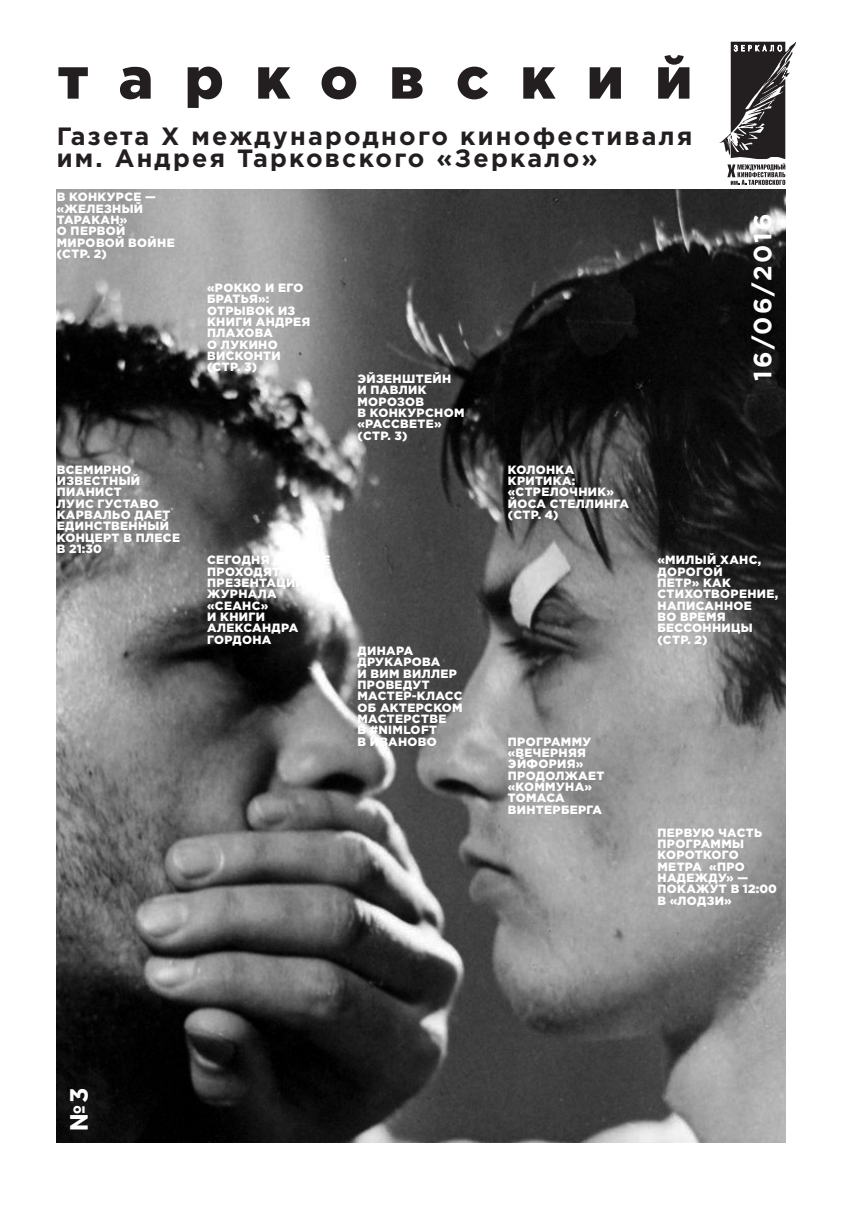
<style>
.page{position:relative;width:851px;height:1208px;background:#fff}
.page>*{position:absolute;margin:0;border:0;box-sizing:border-box;transform-origin:0 0}
.Heading1{font:900 58px "Gotham Pro";letter-spacing:.54em;color:#231f20}
.Heading3{font:700 25px "Gotham Pro";letter-spacing:.09em;color:#231f20}
.Heading3-2{font:700 25px "Gotham Pro";letter-spacing:.09em;color:#fff}
.Paragraph_Style_1{font:700 25px "Gotham Pro";color:#fff}
.Tizer{font:900 12px/11.3px "Gotham Pro";letter-spacing:.03em;color:#fff}
</style>
<div class="page">
<img style="left:56px;top:190px;width:728px;height:952px">
<svg style="left:719px;top:42px;width:77px;height:143px"></svg>
<p class="Heading1" style="left:58px;top:45px;width:636px">тарковский</p>
<p class="Heading3" style="left:57px;top:121px;width:637px">Газета X международного кинофестиваля</p>
<p class="Heading3" style="left:57px;top:144px;width:542px">им. Андрея Тарковского «Зеркало»</p>
<p class="Tizer" style="left:57px;top:191px;width:119px">В КОНКУРСЕ — «ЖЕЛЕЗНЫЙ<br>ТАРАКАН»<br>О ПЕРВОЙ<br>МИРОВОЙ ВОЙНЕ</p>
<p class="Tizer" style="left:57px;top:248px;width:52px">(СТР. 2)</p>
<p class="Tizer" style="left:207px;top:282px;width:105px">«РОККО И ЕГО<br>БРАТЬЯ»:<br>ОТРЫВОК ИЗ<br>КНИГИ АНДРЕЯ<br>ПЛАХОВА<br>О ЛУКИНО<br>ВИСКОНТИ</p>
<p class="Tizer" style="left:207px;top:361px;width:51px">(СТР. 3)</p>
<p class="Tizer" style="left:357px;top:372px;width:108px">ЭЙЗЕНШТЕЙН<br>И ПАВЛИК<br>МОРОЗОВ<br>В КОНКУРСНОМ «РАССВЕТЕ»</p>
<p class="Tizer" style="left:357px;top:429px;width:51px">(СТР. 3)</p>
<p class="Heading3-2" style="left:748px;top:381px;width:169px;rotate:-90deg">16/06/2016</p>
<p class="Tizer" style="left:57px;top:463px;width:125px">ВСЕМИРНО<br>ИЗВЕСТНЫЙ<br>ПИАНИСТ<br>ЛУИС ГУСТАВО<br>КАРВАЛЬО ДАЕТ<br>ЕДИНСТВЕННЫЙ<br>КОНЦЕРТ В ПЛЕСЕ<br>В 21:30</p>
<p class="Tizer" style="left:207px;top:554px;width:124px">СЕГОДНЯ В ПЛЕСЕ</p>
<p class="Tizer" style="left:207px;top:565px;width:99px">ПРОХОДЯТ<br>ПРЕЗЕНТАЦИИ<br>ЖУРНАЛА «СЕАНС»</p>
<p class="Tizer" style="left:207px;top:611px;width:93px">И КНИГИ<br>АЛЕКСАНДРА<br>ГОРДОНА</p>
<p class="Tizer" style="left:357px;top:645px;width:107px">ДИНАРА<br>ДРУКАРОВА<br>И ВИМ ВИЛЛЕР<br>ПРОВЕДУТ<br>МАСТЕР-КЛАСС<br>ОБ АКТЕРСКОМ<br>МАСТЕРСТВЕ<br>В #NIMLOFT<br>В ИВАНОВО</p>
<p class="Tizer" style="left:507px;top:463px;width:123px">КОЛОНКА<br>КРИТИКА: «СТРЕЛОЧНИК»<br>ЙОСА СТЕЛЛИНГА</p>
<p class="Tizer" style="left:507px;top:509px;width:52px">(СТР. 4)</p>
<p class="Tizer" style="left:657px;top:554px;width:122px">«МИЛЫЙ ХАНС,<br>ДОРОГОЙ<br>ПЕТР» КАК<br>СТИХОТВОРЕНИЕ,<br>НАПИСАННОЕ<br>ВО ВРЕМЯ<br>БЕССОННИЦЫ</p>
<p class="Tizer" style="left:657px;top:633px;width:52px">(СТР. 2)</p>
<p class="Tizer" style="left:507px;top:735px;width:98px">ПРОГРАММУ «ВЕЧЕРНЯЯ<br>ЭЙФОРИЯ»<br>ПРОДОЛЖАЕТ «КОММУНА»<br>ТОМАСА<br>ВИНТЕРБЕРГА</p>
<p class="Tizer" style="left:657px;top:826px;width:106px">ПЕРВУЮ ЧАСТЬ<br>ПРОГРАММЫ</p>
<p class="Tizer" style="left:657px;top:849px;width:121px">КОРОТКОГО<br>МЕТРА «ПРО<br>НАДЕЖДУ» —<br>ПОКАЖУТ В 12:00<br>В «ЛОДЗИ»</p>
<p class="Paragraph_Style_1" style="left:65px;top:1131px;width:46px;rotate:-90deg">№3</p>
</div>
